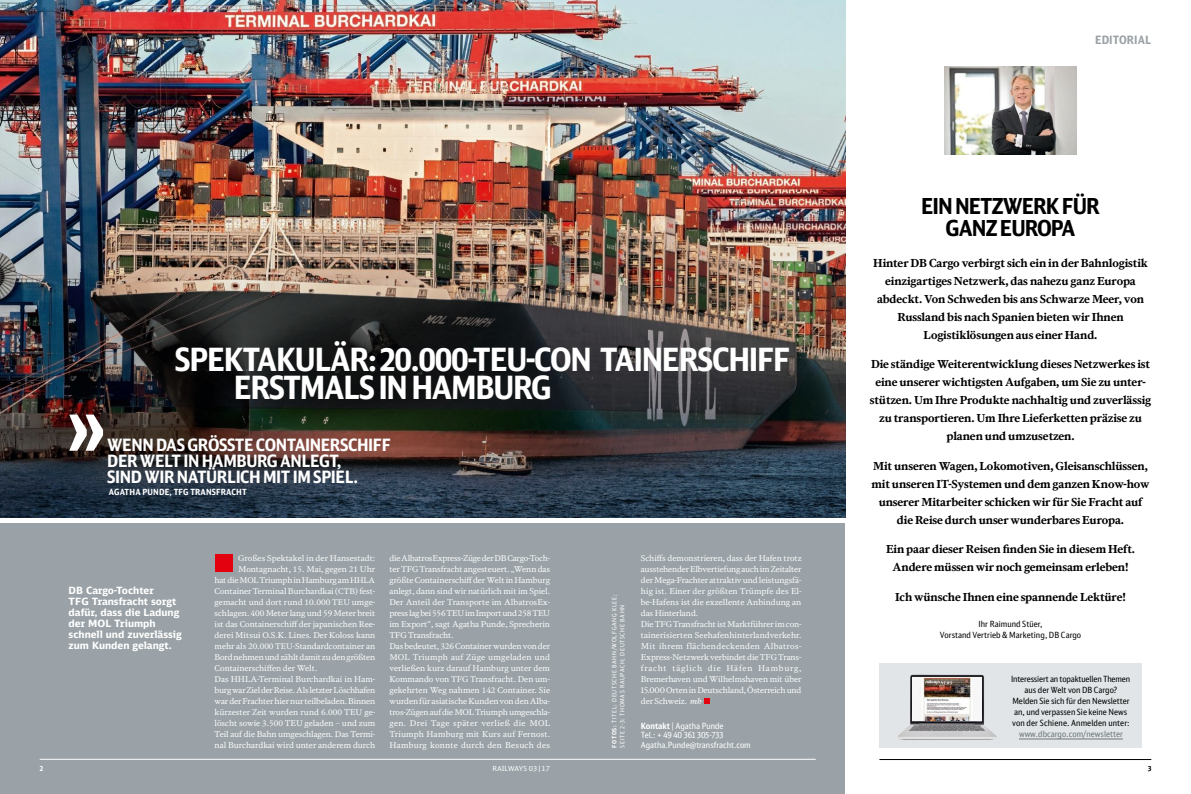
<style>
.page{position:relative;width:1191px;height:794px;background:#fff}
.page>*{position:absolute;margin:0;border:0;box-sizing:border-box;transform-origin:0 0}
.t1{font:700 32px "DB Sans Cond Altern";letter-spacing:-.04em;color:#fff}
.t2{font:700 22px/22px "DB Sans Cond Altern";letter-spacing:-.045em;color:#000;text-align:center}
.t3{font:700 17px/16px "DB Sans Cond Altern";letter-spacing:-.025em;color:#fff}
.t4{font:700 11.5px "DB Sans Cond Altern";letter-spacing:.005em;color:#9aa2a7}
.t5{font:700 11px/18px "DB Serif";letter-spacing:-.01em;color:#000;text-align:center}
.t6{font:700 10px/11px "DB Sans";color:#fff}
.t7{font:8.5px/11px "DB Sans Cond Altern";color:#000;text-align:center}
.t8{font:8.5px/9.5px "DB Sans Cond Altern";color:#fff}
.t9{font:700 8.5px "DB Sans Cond Altern";letter-spacing:.015em;color:#fff}
.t10{font:8.5px "DB Sans Cond Altern";color:#6c757a}
.t11{font:8px/11px "DB Serif";letter-spacing:-.01em;color:#fff}
.t12{font:8px "DB Serif";letter-spacing:-.03em;color:#fff}
.t13{font:7px "DB Head Alternate";letter-spacing:.015em;color:#fff}
.t14{font:700 7px "DB Sans Cond Altern";color:#fff}
.t15{font:700 7px "DB Sans Cond Altern";color:#000}
.t16{font:6px/8px "DB Sans Cond Altern";letter-spacing:.1em;color:#fff}
.s1{font-size:7.8px}
.s2{font-weight:700}
.s3{font-style:italic}
</style>
<div class="page">
<div style="left:0;top:523px;width:595px;height:271px;background:#9aa2a7"></div>
<img style="left:0;top:0;width:595px;height:190px">
<img style="left:0;top:190px;width:595px;height:327px">
<svg style="left:69px;top:414px;width:34px;height:37px"></svg>
<hr style="left:40px;top:759px;width:555px;height:1px;background:#fff">
<div style="left:214px;top:554px;width:18px;height:18px;background:#e3000f"></div>
<svg style="left:595px;top:0;width:557px;height:760px"></svg>
<div style="left:595px;top:523px;width:250px;height:271px;background:#9aa2a7"></div>
<div style="left:879px;top:664px;width:262px;height:84px;background:#e1e5e7"></div>
<hr style="left:1019px;top:738px;width:104px;height:1px;background:#6c757a">
<img style="left:898px;top:674px;width:99px;height:66px">
<img style="left:912px;top:677px;width:70px;height:44px">
<img style="left:944px;top:66px;width:132px;height:88px">
<img style="left:595px;top:190px;width:250px;height:327px">
<svg style="left:704px;top:698px;width:6px;height:6px"></svg>
<hr style="left:879px;top:759px;width:272px;height:1px;background:#000">
<hr style="left:595px;top:759px;width:220px;height:1px;background:#fff">
<h1 class="t1" style="left:175px;top:339px;width:617px">SPEKTAKULÄR: 20.000-TEU-CON TAINERSCHIFF</h1>
<h1 class="t1" style="left:234px;top:367px;width:320px">ERSTMALS IN HAMBURG</h1>
<h3 class="t3" style="left:107px;top:436px;width:285px">WENN DAS GRÖSSTE CONTAINERSCHIFF<br>DER WELT IN HAMBURG ANLEGT,<br>SIND WIR NATÜRLICH MIT IM SPIEL.</h3>
<p class="t9" style="left:109px;top:487px;width:139px">AGATHA PUNDE, TFG TRANSFRACHT</p>
<p class="t6" style="left:69px;top:585px;width:115px">DB Cargo-Tochter<br>TFG Transfracht sorgt dafür, dass die Ladung der MOL Triumph schnell und zuverlässig zum Kunden gelangt.</p>
<p class="t11" style="left:238px;top:553px;width:139px">Großes Spektakel in der Hansestadt:</p>
<p class="t11" style="left:238px;top:564px;width:139px">Montagnacht, <span class="s1">15</span>. Mai, gegen <span class="s1">21</span> Uhr</p>
<p class="t11" style="left:214px;top:575px;width:162px">hat die <span class="s1">MOL</span> Triumph in Hamburg am <span class="s1">HHLA</span></p>
<p class="t11" style="left:214px;top:586px;width:162px">Container Terminal Burchardkai (<span class="s1">CTB</span>) fest-</p>
<p class="t11" style="left:214px;top:597px;width:162px">gemacht und dort rund <span class="s1">10</span>.<span class="s1">000 TEU</span> umge-</p>
<p class="t11" style="left:214px;top:608px;width:162px">schlagen. <span class="s1">400</span> Meter lang und <span class="s1">59</span> Meter breit</p>
<p class="t11" style="left:214px;top:619px;width:162px">ist das Containerschiff der japanischen Ree-</p>
<p class="t11" style="left:214px;top:630px;width:162px">derei Mitsui O.S.K. Lines. Der Koloss kann</p>
<p class="t11" style="left:214px;top:641px;width:162px">mehr als <span class="s1">20</span>.<span class="s1">000 TEU</span>-Standardcontainer an</p>
<p class="t11" style="left:214px;top:652px;width:162px">Bord nehmen und zählt damit zu den größten</p>
<p class="t11" style="left:214px;top:663px;width:104px">Containerschiffen der Welt.</p>
<p class="t11" style="left:214px;top:674px;width:162px">Das HHLA-Terminal Burchardkai in Ham-</p>
<p class="t12" style="left:214px;top:685px;width:162px">burg war Ziel der Reise. Als letzter Löschhafen</p>
<p class="t11" style="left:214px;top:696px;width:162px">war der Frachter hier nur teilbeladen. Binnen</p>
<p class="t11" style="left:214px;top:707px;width:162px">kürzester Zeit wurden rund <span class="s1">6</span>.<span class="s1">000</span> TEU ge-</p>
<p class="t11" style="left:214px;top:718px;width:162px">löscht sowie <span class="s1">3</span>.<span class="s1">500</span> TEU geladen – und zum</p>
<p class="t11" style="left:214px;top:729px;width:162px">Teil auf die Bahn umgeschlagen. Das Termi-</p>
<p class="t11" style="left:214px;top:740px;width:162px">nal Burchardkai wird unter anderem durch</p>
<p class="t11" style="left:233px;top:611px;width:3px">-</p>
<p class="t11" style="left:389px;top:553px;width:162px">die AlbatrosExpress-Züge der DB Cargo-Toch&shy;ter TFG Transfracht angesteuert. „Wenn das größte Containerschiff der Welt in Hamburg anlegt, dann sind wir natürlich mit im Spiel.<br>Der Anteil der Transporte im AlbatrosEx&shy;press lag bei <span class="s1">556</span>TEU im Import und <span class="s1">258</span>TEU im Export“, sagt Agatha Punde, Sprecherin TFG Transfracht.<br>Das bedeutet, <span class="s1">326</span> Container wurden von der MOL Triumph auf Züge umgeladen und verließen kurz darauf Hamburg unter dem Kommando von TFG Transfracht. Den um&shy;gekehrten Weg nahmen <span class="s1">142</span> Container. Sie wurden für asiatische Kunden von den Alba&shy;tros-Zügen auf die MOL Triumph umgeschla&shy;gen. Drei Tage später verließ die MOL Triumph Hamburg mit Kurs auf Fernost.<br>Hamburg konnte durch den Besuch des</p>
<p class="t14" style="left:40px;top:763px;width:5px">2</p>
<p class="t13" style="left:492px;top:763px;width:59px">RAILWAYS 03 | 17</p>
<p class="t16" style="left:610px;top:747px;width:155px;rotate:-90deg"><span class="s2">FOTOS:</span> TITEL: DEUTSCHE BAHN/WOLFGANG KLEE;<br>SEITE 2-3: THOMAS RAUPACH; DEUTSCHE BAHN</p>
<p class="t11" style="left:641px;top:553px;width:162px">Schiffs demonstrieren, dass der Hafen trotz ausstehender Elbvertiefung auch im Zeitalter der Mega-Frachter attraktiv und leistungsfä&shy;hig ist. Einer der größten Trümpfe des El&shy;be-Hafens ist die exzellente Anbindung an das Hinterland.<br>Die TFG Transfracht ist Marktführer im con&shy;tainerisierten Seehafenhinterlandverkehr.<br>Mit ihrem flächendeckenden Albatros</p>
<p class="t11" style="left:641px;top:652px;width:162px;text-align:justify">Express-Netzwerk verbindet die TFG Trans&shy;fracht täglich die Häfen Hamburg, Bremerhaven und Wilhelmshaven mit über 15.000 Orten in Deutschland, Österreich und der Schweiz. <span class="s3">mh</span></p>
<p class="t8" style="left:641px;top:720px;width:111px"><span class="s2">Kontakt</span> | Agatha Punde<br>Tel.: + 49 40 361 305-733<br>Agatha.Punde@transfracht.com</p>
<h3 class="t4" style="left:1095px;top:33px;width:58px">EDITORIAL</h3>
<h2 class="t2" style="left:921px;top:195px;width:180px">EIN NETZWERK FÜR<br>GANZ EUROPA</h2>
<h3 class="t5" style="left:873px;top:254px;width:276px">Hinter DB Cargo verbirgt sich ein in der Bahnlogistik einzigartiges Netzwerk, das nahezu ganz Europa abdeckt. Von Schweden bis ans Schwarze Meer, von Russland bis nach Spanien bieten wir Ihnen Logistiklösungen aus einer Hand.</h3>
<p class="t5" style="left:870px;top:355px;width:283px">Die ständige Weiterentwicklung dieses Netzwerkes ist eine unserer wichtigsten Aufgaben, um Sie zu unter&shy;stützen. Um Ihre Produkte nachhaltig und zuverlässig zu transportieren. Um Ihre Lieferketten präzise zu planen und umzusetzen.</p>
<h3 class="t5" style="left:871px;top:457px;width:279px">Mit unseren Wagen, Lokomotiven, Gleisanschlüssen, mit unseren IT-Systemen und dem ganzen Know-how unserer Mitarbeiter schicken wir für Sie Fracht auf die Reise durch unser wunderbares Europa.</h3>
<h3 class="t5" style="left:886px;top:540px;width:250px">Ein paar dieser Reisen finden Sie in diesem Heft.<br>Andere müssen wir noch gemeinsam erleben!</h3>
<h3 class="t5" style="left:895px;top:587px;width:232px">Ich wünsche Ihnen eine spannende Lektüre!</h3>
<p class="t7" style="left:940px;top:618px;width:143px">Ihr Raimund Stüer,<br>Vorstand Vertrieb &amp; Marketing, DB Cargo</p>
<p class="t7" style="left:1011px;top:673px;width:121px">Interessiert an topaktuellen Themen aus der Welt von DB Cargo?<br>Melden Sie sich für den Newsletter an, und verpassen Sie keine News von der Schiene. Anmelden unter:</p>
<p class="t10" style="left:1019px;top:729px;width:105px">www.dbcargo.com/newsletter</p>
<p class="t15" style="left:1148px;top:763px;width:5px">3</p>
</div>
